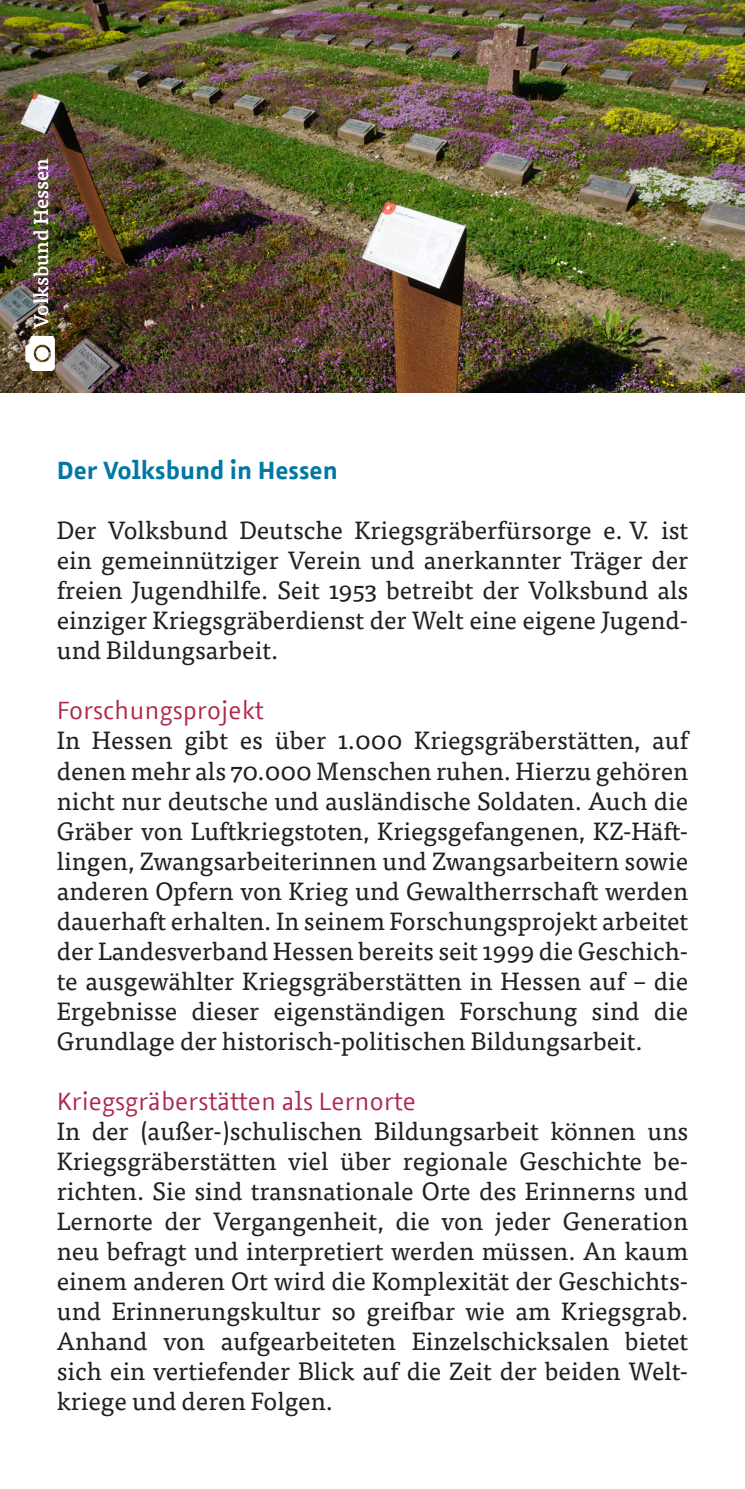
<style>
.page{position:relative;width:745px;height:1489px;background:#fff}
.page>*{position:absolute;margin:0;border:0;box-sizing:border-box;transform-origin:0 0}
.t1{font:25px/30px "Tisa OT";color:#231f20;text-align:justify}
.t2{font:25px "Azuro TF";color:#ae294b}
.t3{font:700 25px "Azuro TF";color:#0078a3}
.t4{font:500 20px "Tisa OT";color:#fff}
</style>
<div class="page">
<img style="left:0;top:0;width:744px;height:392px">
<img style="left:23px;top:337px;width:34px;height:33px">
<p class="t4" style="left:29px;top:328px;width:172px;rotate:-90deg">Volksbund Hessen</p>
<p class="t3" style="left:57px;top:451px;width:282px">Der Volksbund in Hessen</p>
<p class="t1" style="left:57px;top:516px;width:632px">Der Volksbund Deutsche Kriegsgräberfürsorge e. V. ist ein gemeinnütziger Verein und anerkannter Träger der freien Jugendhilfe. Seit 1953 betreibt der Volksbund als einziger Kriegsgräberdienst der Welt eine eigene Jugend&shy;und Bildungsarbeit.</p>
<p class="t2" style="left:57px;top:693px;width:208px">Forschungsprojekt</p>
<p class="t1" style="left:57px;top:726px;width:632px">In Hessen gibt es über 1.000 Kriegsgräberstätten, auf denen mehr als 70.000 Menschen ruhen. Hierzu gehören nicht nur deutsche und ausländische Soldaten. Auch die Gräber von Luftkriegstoten, Kriegsgefangenen, KZ-Häft&shy;lingen, Zwangsarbeiterinnen und Zwangsarbeitern sowie anderen Opfern von Krieg und Gewaltherrschaft werden dauerhaft erhalten. In seinem Forschungsprojekt arbeitet der Landesverband Hessen bereits seit 1999 die Geschich&shy;te ausgewählter Kriegsgräberstätten in Hessen auf – die Ergebnisse dieser eigenständigen Forschung sind die Grundlage der historisch-politischen Bildungsarbeit.</p>
<p class="t2" style="left:57px;top:1083px;width:360px">Kriegsgräberstätten als Lernorte</p>
<p class="t1" style="left:57px;top:1116px;width:632px">In der (außer-)schulischen Bildungsarbeit können uns Kriegsgräberstätten viel über regionale Geschichte be&shy;richten. Sie sind transnationale Orte des Erinnerns und Lernorte der Vergangenheit, die von jeder Generation neu befragt und interpretiert werden müssen. An kaum einem anderen Ort wird die Komplexität der Geschichts&shy;und Erinnerungskultur so greifbar wie am Kriegsgrab.<br>Anhand von aufgearbeiteten Einzelschicksalen bietet sich ein vertiefender Blick auf die Zeit der beiden Welt&shy;kriege und deren Folgen.</p>
</div>
